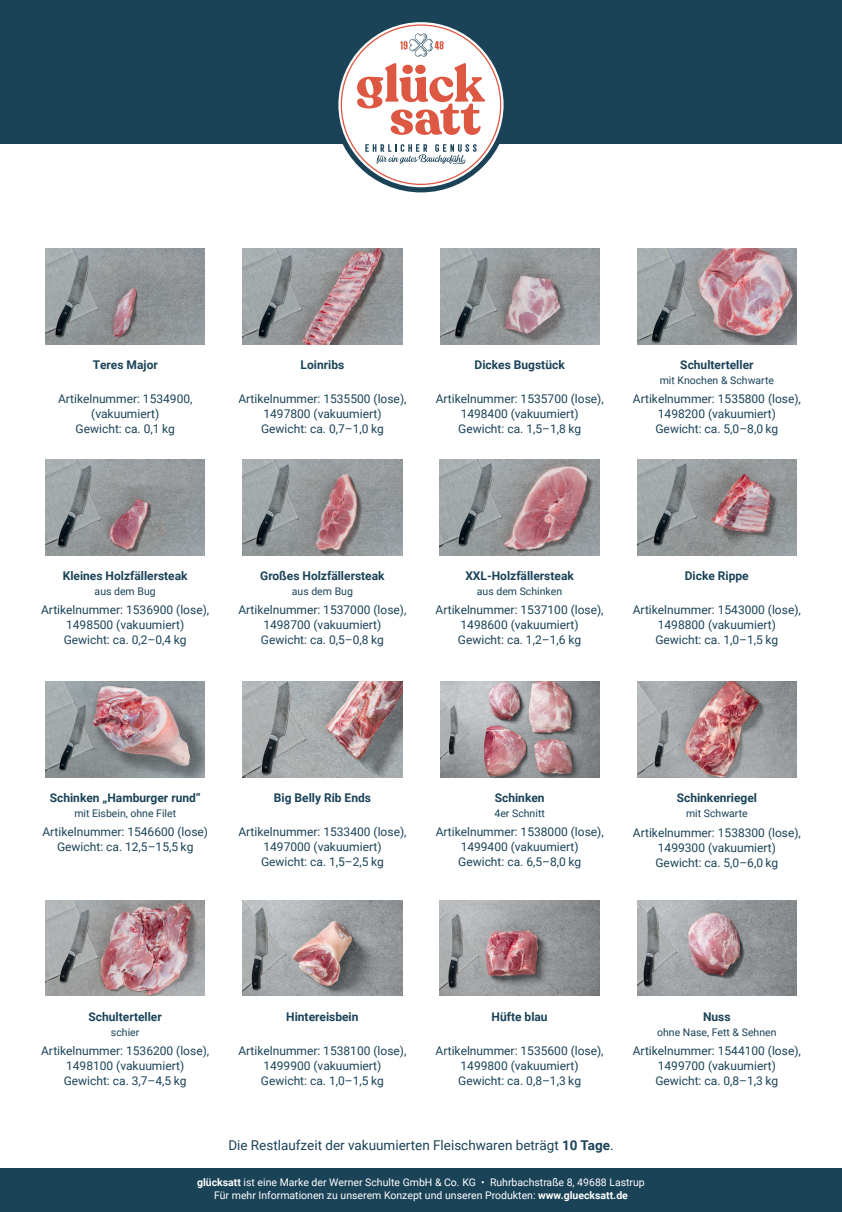
<style>
.page{position:relative;width:842px;height:1212px;background:#fff}
.page>*{position:absolute;margin:0;border:0;box-sizing:border-box;transform-origin:0 0}
.t1{font:13.5px "Roboto";color:#1b4358}
.t2{font:12px/15px "Roboto";color:#1b4358;text-align:center}
.t3{font:700 12px "Roboto";color:#1b4358}
.t4{font:10.5px/13.5px "Roboto";color:#fff;text-align:center}
.t5{font:10.5px "Roboto";color:#1b4358}
.s1{font-weight:700}
</style>
<div class="page">
<div style="left:0;top:0;width:842px;height:144px;background:#1b4358"></div>
<div style="left:0;top:1168px;width:842px;height:44px;background:#1b4358"></div>
<svg style="left:338px;top:22px;width:166px;height:170px"></svg>
<img style="left:243px;top:249px;width:159px;height:96px">
<img style="left:440px;top:249px;width:159px;height:96px">
<img style="left:46px;top:249px;width:159px;height:96px">
<img style="left:45px;top:459px;width:160px;height:96px">
<img style="left:243px;top:459px;width:159px;height:96px">
<img style="left:637px;top:249px;width:159px;height:96px">
<img style="left:637px;top:459px;width:159px;height:96px">
<img style="left:243px;top:681px;width:159px;height:96px">
<img style="left:440px;top:681px;width:159px;height:96px">
<img style="left:637px;top:681px;width:159px;height:96px">
<img style="left:243px;top:900px;width:159px;height:96px">
<img style="left:45px;top:900px;width:160px;height:96px">
<img style="left:440px;top:900px;width:159px;height:96px">
<img style="left:637px;top:900px;width:159px;height:96px">
<img style="left:46px;top:681px;width:159px;height:96px">
<img style="left:440px;top:459px;width:159px;height:96px">
<p class="t3" style="left:93px;top:356px;width:67px">Teres Major</p>
<p class="t2" style="left:58px;top:391px;width:136px">Artikelnummer: 1534900, (vakuumiert)<br>Gewicht: ca. 0,1 kg</p>
<p class="t3" style="left:301px;top:356px;width:45px">Loinribs</p>
<p class="t2" style="left:238px;top:391px;width:170px">Artikelnummer: 1535500 (lose),<br>1497800 (vakuumiert)<br>Gewicht: ca. 0,7–1,0 kg</p>
<p class="t3" style="left:475px;top:356px;width:92px">Dickes Bugstück</p>
<p class="t2" style="left:436px;top:391px;width:170px">Artikelnummer: 1535700 (lose),<br>1498400 (vakuumiert)<br>Gewicht: ca. 1,5–1,8 kg</p>
<p class="t3" style="left:680px;top:356px;width:75px">Schulterteller</p>
<p class="t5" style="left:660px;top:372px;width:116px">mit Knochen &amp; Schwarte</p>
<p class="t2" style="left:633px;top:391px;width:170px">Artikelnummer: 1535800 (lose),<br>1498200 (vakuumiert)<br>Gewicht: ca. 5,0–8,0 kg</p>
<p class="t3" style="left:63px;top:567px;width:126px">Kleines Holzfällersteak</p>
<p class="t5" style="left:95px;top:584px;width:63px">aus dem Bug</p>
<p class="t2" style="left:41px;top:602px;width:170px">Artikelnummer: 1536900 (lose),<br>1498500 (vakuumiert)<br>Gewicht: ca. 0,2–0,4 kg</p>
<p class="t3" style="left:260px;top:567px;width:126px">Großes Holzfällersteak</p>
<p class="t5" style="left:292px;top:584px;width:63px">aus dem Bug</p>
<p class="t2" style="left:238px;top:602px;width:170px">Artikelnummer: 1537000 (lose),<br>1498700 (vakuumiert)<br>Gewicht: ca. 0,5–0,8 kg</p>
<p class="t3" style="left:465px;top:567px;width:110px">XXL-Holzfällersteak</p>
<p class="t5" style="left:477px;top:584px;width:87px">aus dem Schinken</p>
<p class="t2" style="left:436px;top:602px;width:170px">Artikelnummer: 1537100 (lose),<br>1498600 (vakuumiert)<br>Gewicht: ca. 1,2–1,6 kg</p>
<p class="t3" style="left:685px;top:567px;width:65px">Dicke Rippe</p>
<p class="t2" style="left:633px;top:602px;width:170px">Artikelnummer: 1543000 (lose),<br>1498800 (vakuumiert)<br>Gewicht: ca. 1,0–1,5 kg</p>
<p class="t3" style="left:50px;top:789px;width:153px">Schinken „Hamburger rund“</p>
<p class="t5" style="left:74px;top:805px;width:103px">mit Eisbein, ohne Filet</p>
<p class="t2" style="left:42px;top:824px;width:167px">Artikelnummer: 1546600 (lose)<br>Gewicht: ca. 12,5–15,5 kg</p>
<p class="t3" style="left:274px;top:789px;width:99px">Big Belly Rib Ends</p>
<p class="t2" style="left:238px;top:824px;width:170px">Artikelnummer: 1533400 (lose),<br>1497000 (vakuumiert)<br>Gewicht: ca. 1,5–2,5 kg</p>
<p class="t3" style="left:495px;top:789px;width:51px">Schinken</p>
<p class="t5" style="left:494px;top:805px;width:52px">4er Schnitt</p>
<p class="t2" style="left:436px;top:824px;width:170px">Artikelnummer: 1538000 (lose),<br>1499400 (vakuumiert)<br>Gewicht: ca. 6,5–8,0 kg</p>
<p class="t3" style="left:677px;top:790px;width:82px">Schinkenriegel</p>
<p class="t5" style="left:686px;top:806px;width:63px">mit Schwarte</p>
<p class="t2" style="left:633px;top:824px;width:170px">Artikelnummer: 1538300 (lose),<br>1499300 (vakuumiert)<br>Gewicht: ca. 5,0–6,0 kg</p>
<p class="t3" style="left:89px;top:1008px;width:75px">Schulterteller</p>
<p class="t5" style="left:111px;top:1024px;width:30px">schier</p>
<p class="t2" style="left:41px;top:1043px;width:170px">Artikelnummer: 1536200 (lose),<br>1498100 (vakuumiert)<br>Gewicht: ca. 3,7–4,5 kg</p>
<p class="t3" style="left:286px;top:1008px;width:74px">Hintereisbein</p>
<p class="t2" style="left:238px;top:1043px;width:170px">Artikelnummer: 1538100 (lose),<br>1499900 (vakuumiert)<br>Gewicht: ca. 1,0–1,5 kg</p>
<p class="t3" style="left:491px;top:1008px;width:58px">Hüfte blau</p>
<p class="t2" style="left:436px;top:1043px;width:170px">Artikelnummer: 1535600 (lose),<br>1499800 (vakuumiert)<br>Gewicht: ca. 0,8–1,3 kg</p>
<p class="t3" style="left:703px;top:1008px;width:29px">Nuss</p>
<p class="t5" style="left:657px;top:1024px;width:121px">ohne Nase, Fett &amp; Sehnen</p>
<p class="t2" style="left:633px;top:1043px;width:170px">Artikelnummer: 1544100 (lose),<br>1499700 (vakuumiert)<br>Gewicht: ca. 0,8–1,3 kg</p>
<p class="t1" style="left:228px;top:1135px;width:387px">Die Restlaufzeit der vakuumierten Fleischwaren beträgt <span class="s1">10 Tage</span>.</p>
<p class="t4" style="left:197px;top:1175px;width:449px"><span class="s1">glücksatt</span> ist eine Marke der Werner Schulte GmbH &amp; Co. KG • Ruhrbachstraße 8, 49688 Lastrup<br>Für mehr Informationen zu unserem Konzept und unseren Produkten: <span class="s1">www.gluecksatt.de</span></p>
</div>
